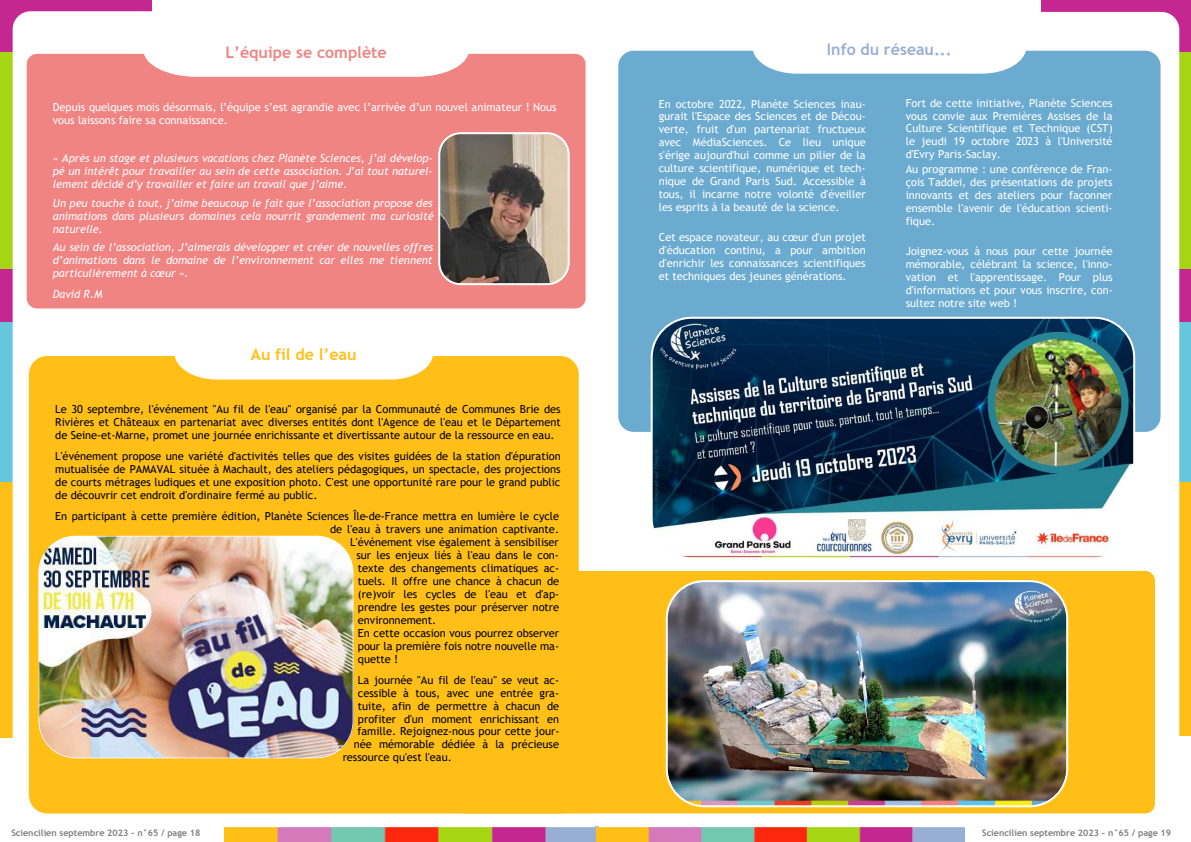
<style>
.page{position:relative;width:1191px;height:842px;background:#fff}
.page>*{position:absolute;margin:0;border:0;box-sizing:border-box;transform-origin:0 0}
.t1{font:700 16px "Trebuchet MS";color:#f08482}
.t2{font:700 16px "Trebuchet MS";color:#99aed3}
.t3{font:700 16px "Trebuchet MS";color:#ffbf16}
.t4{font:11.1px "Trebuchet MS";color:#000}
.t5{font:11.1px "Trebuchet MS";letter-spacing:-.005em;color:#fff}
.t6{font:italic 11.1px "Trebuchet MS";letter-spacing:-.005em;color:#fff}
.t7{font:11px/13px "Trebuchet MS";color:#000;text-align:justify}
.t8{font:11px/13px "Trebuchet MS";color:#fff;text-align:justify}
.t9{font:italic 11px/13px "Trebuchet MS";color:#fff;text-align:justify}
.t10{font:700 9px "Trebuchet MS";color:#7f7f7f}
</style>
<div class="page">
<div style="left:0;top:258px;width:82px;height:323px;background:#66c6dd"></div>
<div style="left:0;top:0;width:151px;height:322px;background:#c52790"></div>
<div style="left:0;top:52px;width:81px;height:216px;background:#a6d514"></div>
<div style="left:0;top:483px;width:13px;height:255px;background:#ffbf16"></div>
<img style="left:224px;top:827px;width:372px;height:15px">
<div style="left:13px;top:11px;width:574px;height:815px;background:#fff;border-radius:18px"></div>
<div style="left:27px;top:54px;width:558px;height:254px;background:#f08482;border-radius:10px"></div>
<svg style="left:142px;top:10px;width:328px;height:67px"></svg>
<div style="left:163px;top:44px;width:286px;height:24px;background:#fff"></div>
<div style="left:29px;top:356px;width:550px;height:457px;background:#ffbf16;border-radius:18px"></div>
<svg style="left:174px;top:356px;width:259px;height:24px;background:#fff3d5"></svg>
<div style="left:210px;top:346px;width:188px;height:25px;background:#fff"></div>
<div style="left:565px;top:571px;width:30px;height:242px;background:#ffbf16"></div>
<img style="left:39px;top:536px;width:314px;height:222px">
<img style="left:441px;top:133px;width:127px;height:151px">
<div style="left:438px;top:132px;width:131px;height:153px;border:2px solid #fff;border-radius:22px"></div>
<div style="left:1110px;top:298px;width:81px;height:323px;background:#66c6dd"></div>
<div style="left:1041px;top:0;width:150px;height:322px;background:#c52790"></div>
<div style="left:1110px;top:482px;width:81px;height:254px;background:#ffbf16"></div>
<div style="left:1110px;top:52px;width:81px;height:216px;background:#a6d514"></div>
<div style="left:608px;top:12px;width:571px;height:816px;background:#fff;border-radius:18px"></div>
<img style="left:596px;top:827px;width:368px;height:15px">
<div style="left:618px;top:51px;width:542px;height:381px;background:#6babd0;border-radius:15px"></div>
<svg style="left:751px;top:50px;width:276px;height:24px"></svg>
<div style="left:776px;top:41px;width:226px;height:24px;background:#fff"></div>
<img style="left:653px;top:318px;width:481px;height:238px">
<div style="left:650px;top:317px;width:485px;height:242px;border:2px solid #fff;border-radius:40px"></div>
<div style="left:595px;top:571px;width:560px;height:242px;background:#ffbf16"></div>
<img style="left:667px;top:581px;width:400px;height:225px">
<div style="left:666px;top:580px;width:402px;height:227px;border:2px solid #fff;border-radius:38px"></div>
<h1 class="t1" style="left:225px;top:43px;width:163px">L’équipe se complète</h1>
<p class="t8" style="left:53px;top:100px;width:505px">Depuis quelques mois désormais, l’équipe s’est agrandie avec l’arrivée d’un nouvel animateur ! Nous vous laissons faire sa connaissance.</p>
<p class="t9" style="left:53px;top:151px;width:381px">« Après un stage et plusieurs vacations chez Planète Sciences, j’ai dévelop&shy;pé un intérêt pour travailler au sein de cette association. J’ai tout naturel&shy;lement décidé d’y travailler et faire un travail que j’aime.</p>
<p class="t9" style="left:53px;top:196px;width:382px">Un peu touche à tout, j’aime beaucoup le fait que l’association propose des animations dans plusieurs domaines cela nourrit grandement ma curiosité naturelle.</p>
<p class="t9" style="left:53px;top:241px;width:382px">Au sein de l’association, J’aimerais développer et créer de nouvelles offres</p>
<p class="t6" style="left:53px;top:254px;width:381px">d’animations dans le domaine de l’environnement car elles me tiennent</p>
<p class="t9" style="left:53px;top:263px;width:137px;line-height:20.9px">particulièrement à cœur ».<br>David R.M</p>
<h1 class="t3" style="left:251px;top:344px;width:107px">Au fil de l’eau</h1>
<p class="t7" style="left:55px;top:403px;width:507px">Le 30 septembre, l'événement "Au fil de l'eau" organisé par la Communauté de Communes Brie des Rivières et Châteaux en partenariat avec diverses entités dont l'Agence de l'eau et le Département de Seine-et-Marne, promet une journée enrichissante et divertissante autour de la ressource en eau.</p>
<p class="t4" style="left:55px;top:449px;width:507px">L'événement propose une variété d'activités telles que des visites guidées de la station d'épuration</p>
<p class="t7" style="left:55px;top:463px;width:507px">mutualisée de PAMAVAL située à Machault, des ateliers pédagogiques, un spectacle, des projections de courts métrages ludiques et une exposition photo. C'est une opportunité rare pour le grand public de découvrir cet endroit d'ordinaire fermé au public.</p>
<p class="t7" style="left:55px;top:509px;width:505px">En participant à cette première édition, Planète Sciences Île-de-France mettra en lumière le cycle</p>
<p class="t7" style="left:330px;top:522px;width:230px">de l'eau à travers une animation captivante.</p>
<p class="t7" style="left:350px;top:535px;width:210px">L'événement vise également à sensibiliser</p>
<p class="t7" style="left:356px;top:548px;width:204px">sur les enjeux liés à l'eau dans le con-</p>
<p class="t7" style="left:358px;top:561px;width:203px">texte des changements climatiques ac-</p>
<p class="t7" style="left:358px;top:574px;width:203px">tuels. Il offre une chance à chacun de</p>
<p class="t7" style="left:358px;top:587px;width:203px">(re)voir les cycles de l'eau et d'ap-</p>
<p class="t7" style="left:358px;top:600px;width:203px">prendre les gestes pour préserver notre</p>
<p class="t7" style="left:358px;top:613px;width:80px">environnement.</p>
<p class="t7" style="left:358px;top:626px;width:203px">En cette occasion vous pourrez observer</p>
<p class="t4" style="left:358px;top:639px;width:203px">pour la première fois notre nouvelle ma-</p>
<p class="t7" style="left:358px;top:648px;width:203px;line-height:21px">quette !<br>La journée "Au fil de l'eau" se veut ac-</p>
<p class="t7" style="left:358px;top:686px;width:203px">cessible à tous, avec une entrée gra-</p>
<p class="t7" style="left:358px;top:699px;width:203px">tuite, afin de permettre à chacun de</p>
<p class="t7" style="left:358px;top:712px;width:203px">profiter d'un moment enrichissant en</p>
<p class="t7" style="left:357px;top:725px;width:203px">famille. Rejoignez-nous pour cette jour-</p>
<p class="t7" style="left:354px;top:738px;width:207px">née mémorable dédiée à la précieuse</p>
<p class="t7" style="left:343px;top:751px;width:111px">ressource qu'est l'eau.</p>
<p class="t10" style="left:11px;top:827px;width:191px">Sciencilien septembre 2023 - n°65 / page 18</p>
<h1 class="t2" style="left:827px;top:40px;width:126px">Info du réseau...</h1>
<p class="t8" style="left:659px;top:97px;width:208px">En octobre 2022, Planète Sciences inau&shy;gurait l'Espace des Sciences et de Décou&shy;verte, fruit d'un partenariat fructueux avec MédiaSciences. Ce lieu unique s'érige aujourd'hui comme un pilier de la culture scientifique, numérique et tech&shy;nique de Grand Paris Sud. Accessible à tous, il incarne notre volonté d'éveiller les esprits à la beauté de la science.</p>
<p class="t8" style="left:659px;top:231px;width:208px">Cet espace novateur, au cœur d'un projet d'éducation continu, a pour ambition</p>
<p class="t5" style="left:659px;top:256px;width:208px">d'enrichir les connaissances scientifiques</p>
<p class="t8" style="left:659px;top:269px;width:189px">et techniques des jeunes générations.</p>
<p class="t8" style="left:905px;top:96px;width:208px">Fort de cette initiative, Planète Sciences vous convie aux Premières Assises de la Culture Scientifique et Technique (CST) le jeudi 19 octobre 2023 à l'Université d'Evry Paris-Saclay.</p>
<p class="t8" style="left:905px;top:163px;width:208px">Au programme : une conférence de Fran&shy;çois Taddei, des présentations de projets innovants et des ateliers pour façonner ensemble l'avenir de l'éducation scienti&shy;fique.</p>
<p class="t8" style="left:905px;top:245px;width:208px">Joignez-vous à nous pour cette journée</p>
<p class="t5" style="left:905px;top:257px;width:208px">mémorable, célébrant la science, l'inno-</p>
<p class="t8" style="left:905px;top:271px;width:208px">vation et l'apprentissage. Pour plus d'informations et pour vous inscrire, con&shy;sultez notre site web !</p>
<p class="t10" style="left:982px;top:827px;width:191px">Sciencilien septembre 2023 - n°65 / page 19</p>
</div>
